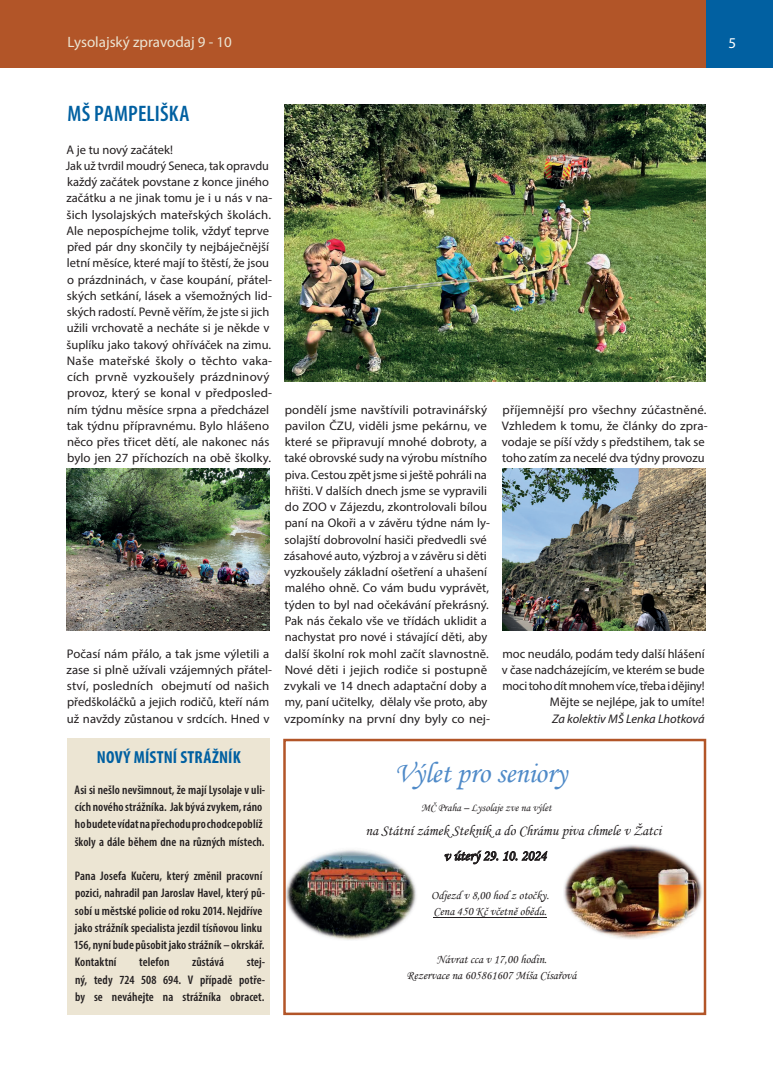
<style>
.page{position:relative;width:773px;height:1081px;background:#fff}
.page>*{position:absolute;margin:0;border:0;box-sizing:border-box;transform-origin:0 0}
.t1{font:29.62px "Monotype Corsiva";color:#4f8ac8}
.t2{font:600 condensed 22.5px "Myriad Pro";letter-spacing:.01em;color:#0160a1}
.t3{font:700 condensed 17.5px "Myriad Pro";letter-spacing:.01em;color:#0160a1}
.t4{font:15px "Myriad Pro";color:#ece5d3}
.t5{font:15px "Myriad Pro";color:#fff}
.t6{font:14.88px/25.4px "Monotype Corsiva";color:#231f20}
.t7{font:12.5px/16.2px "Myriad Pro";color:#231f20}
.t8{font:600 condensed 12.5px/17.2px "Myriad Pro";letter-spacing:.005em;color:#231f20}
.t9{font:italic 12.5px "Myriad Pro";color:#231f20}
.t10{font:12.25px/16px "Monotype Corsiva";color:#231f20}
.t11{font:11.12px "Monotype Corsiva";color:#231f20}
</style>
<div class="page">
<div style="left:705px;top:0;width:67px;height:67px;background:#0160a1"></div>
<div style="left:0;top:0;width:14px;height:67px;background:#b25528"></div>
<div style="left:14px;top:0;width:691px;height:67px;background:#b25528"></div>
<img style="left:67px;top:468px;width:202px;height:162px">
<img style="left:284px;top:105px;width:421px;height:276px">
<img style="left:502px;top:468px;width:202px;height:162px">
<hr style="left:433px;top:917px;width:113px;height:1px;background:#231f20">
<img style="left:286px;top:849px;width:131px;height:91px">
<img style="left:564px;top:845px;width:139px;height:94px">
<div style="left:283px;top:739px;width:423px;height:276px;border:2px solid #b25528"></div>
<div style="left:67px;top:739px;width:203px;height:276px;background:#ece5d3"></div>
<p class="t4" style="left:67px;top:33px;width:166px">Lysolajský zpravodaj 9 - 10</p>
<p class="t5" style="left:728px;top:34px;width:9px">5</p>
<h2 class="t2" style="left:67px;top:100px;width:124px">MŠ PAMPELIŠKA</h2>
<p class="t7" style="left:66px;top:141px;width:208px">A je tu nový začátek!<br>Jak už tvrdil moudrý Seneca, tak opravdu každý začátek povstane z konce jiného začátku a ne jinak tomu je i u nás v na&shy;šich lysolajských mateřských školách.<br>Ale nepospíchejme tolik, vždyť teprve před pár dny skončily ty nejbáječnější letní měsíce, které mají to štěstí, že jsou o prázdninách, v čase koupání, přátel&shy;ských setkání, lásek a všemožných lid&shy;ských radostí. Pevně věřím, že jste si jich užili vrchovatě a necháte si je někde v šuplíku jako takový ohříváček na zimu.<br>Naše mateřské školy o těchto vaka&shy;cích prvně vyzkoušely prázdninový provoz, který se konal v předposled&shy;ním týdnu měsíce srpna a předcházel tak týdnu přípravnému. Bylo hlášeno něco přes třicet dětí, ale nakonec nás bylo jen 27 příchozích na obě školky.</p>
<p class="t7" style="left:67px;top:645px;width:207px">Počasí nám přálo, a tak jsme výletili a zase si plně užívali vzájemných přátel&shy;ství, posledních obejmutí od našich předškoláčků a jejich rodičů, kteří nám už navždy zůstanou v srdcích. Hned v</p>
<h3 class="t3" style="left:97px;top:746px;width:145px">NOVÝ MÍSTNÍ STRÁŽNÍK</h3>
<p class="t8" style="left:75px;top:781px;width:192px">Asi si nešlo nevšimnout, že mají Lysolaje v uli&shy;cích nového strážníka. Jak bývá zvykem, ráno ho budete vídat na přechodu pro chodce poblíž školy a dále během dne na různých místech.</p>
<p class="t8" style="left:74px;top:867px;width:193px">Pana Josefa Kučeru, který změnil pracovní pozici, nahradil pan Jaroslav Havel, který pů&shy;sobí u městské policie od roku 2014. Nejdříve jako strážník specialista jezdil tísňovou linku 156, nyní bude působit jako strážník – okrskář.<br>Kontaktní</p>
<p class="t8" style="left:139px;top:953px;width:32px">telefon</p>
<p class="t8" style="left:192px;top:953px;width:33px">zůstává</p>
<p class="t8" style="left:75px;top:953px;width:192px;text-align:justify;text-indent:172px">stej&shy;ný, tedy 724 508 694. V případě potře&shy;by se neváhejte na strážníka obracet.</p>
<p class="t7" style="left:284px;top:401px;width:207px">pondělí jsme navštívili potravinářský pavilon ČZU, viděli jsme pekárnu, ve které se připravují mnohé dobroty, a také obrovské sudy na výrobu místního piva. Cestou zpět jsme si ještě pohráli na hřišti. V dalších dnech jsme se vypravili do ZOO v Zájezdu, zkontrolovali bílou paní na Okoři a v závěru týdne nám ly&shy;solajští dobrovolní hasiči předvedli své zásahové auto, výzbroj a v závěru si děti vyzkoušely základní ošetření a uhašení malého ohně. Co vám budu vyprávět, týden to byl nad očekávání překrásný.<br>Pak nás čekalo vše ve třídách uklidit a nachystat pro nové i stávající děti, aby další školní rok mohl začít slavnostně.<br>Nové děti i jejich rodiče si postupně zvykali ve 14 dnech adaptační doby a my, paní učitelky, dělaly vše proto, aby vzpomínky na první dny byly co nej-</p>
<p class="t7" style="left:502px;top:401px;width:207px">příjemnější pro všechny zúčastněné.<br>Vzhledem k tomu, že články do zpra&shy;vodaje se píší vždy s předstihem, tak se toho zatím za necelé dva týdny provozu</p>
<p class="t7" style="left:502px;top:645px;width:204px;text-align:right">moc neudálo, podám tedy další hlášení v čase nadcházejícím, ve kterém se bude moci toho dít mnohem více, třeba i dějiny!<br>Mějte se nejlépe, jak to umíte!</p>
<p class="t9" style="left:552px;top:710px;width:154px">Za kolektiv MŠ Lenka Lhotková</p>
<h1 class="t1" style="left:394px;top:755px;width:174px">Výlet pro seniory</h1>
<p class="t11" style="left:421px;top:801px;width:132px">MČ Praha – Lysolaje zve na výlet</p>
<p class="t6" style="left:444px;top:817px;width:219px;text-indent:-78px">na Státní zámek Stekník a do Chrámu piva chmele v Žatci v úterý 29. 10. 2024</p>
<p class="t10" style="left:431px;top:887px;width:119px">Odjezd v 8,00 hod z otočky.<br>Cena 450 Kč včetně oběda.</p>
<p class="t10" style="left:406px;top:951px;width:172px;text-align:center">Návrat cca v 17,00 hodin.<br>Rezervace na 605861607 Míša Císařová</p>
</div>
